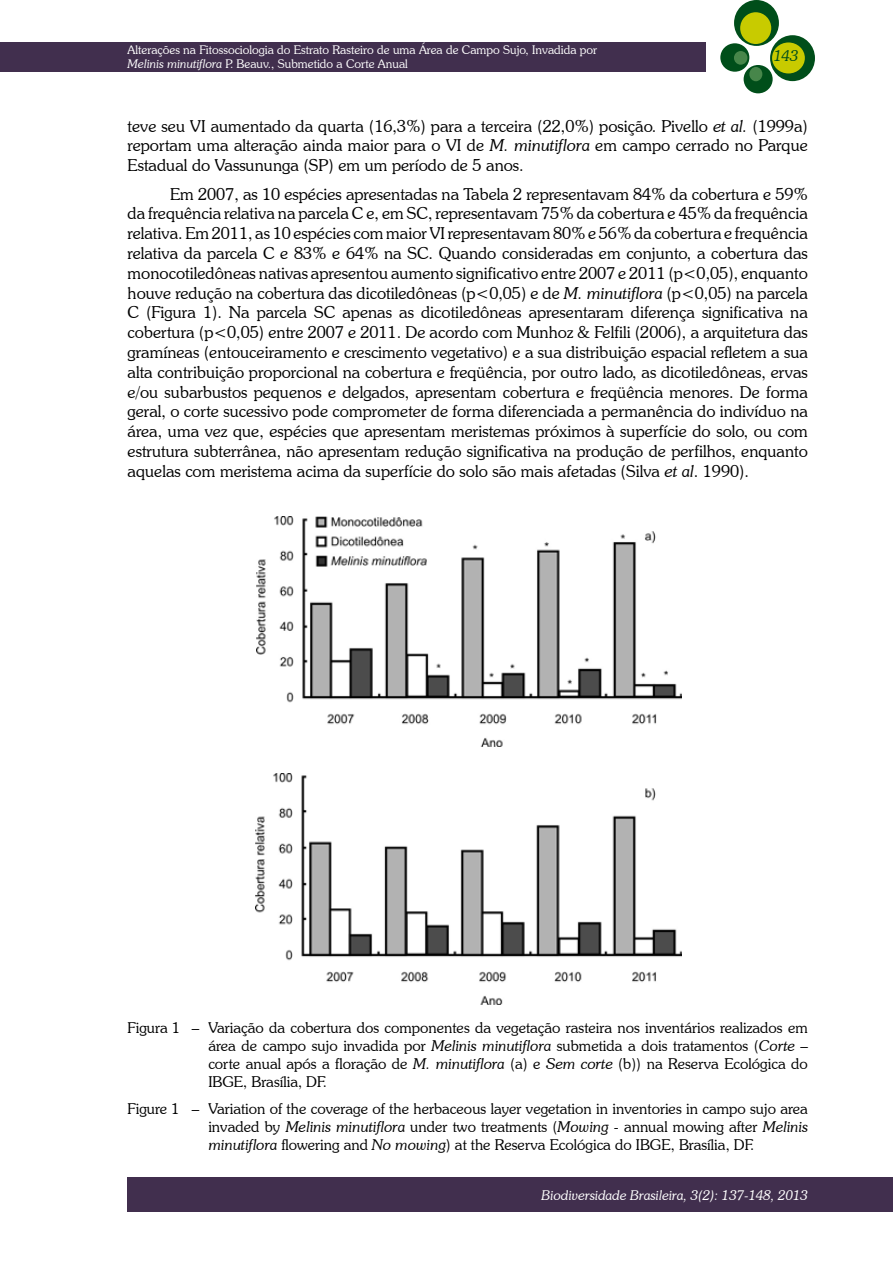
<style>
.page{position:relative;width:893px;height:1263px;background:#fff}
.page>*{position:absolute;margin:0;border:0;box-sizing:border-box;transform-origin:0 0}
.t1{font:300 16.5px/19.8px "Souvenir IT Cby BT";color:#000;text-align:justify}
.t2{font:300 15px/18px "Souvenir IT Cby BT";color:#000;text-align:justify}
.t3{font:italic 300 15px "Souvenir IT Cby BT";color:#004e1a}
.t4{font:italic 300 13.5px "Souvenir IT Cby BT";color:#fff}
.t5{font:300 12px/14.4px "Souvenir IT Cby BT";color:#fff}
.s1{font-style:italic}
</style>
<div class="page">
<div style="left:0;top:43px;width:705px;height:29px;background:#412f4e"></div>
<div style="left:734px;top:0;width:45px;height:46px;background:#004e1a;border-radius:50%"></div>
<div style="left:770px;top:35px;width:45px;height:46px;background:#004e1a;border-radius:50%"></div>
<div style="left:720px;top:43px;width:29px;height:29px;background:#004e1a;border-radius:50%"></div>
<div style="left:744px;top:65px;width:29px;height:28px;background:#004e1a;border-radius:50%"></div>
<div style="left:740px;top:12px;width:31px;height:32px;background:#c8cb00;border-radius:50%"></div>
<div style="left:772px;top:42px;width:33px;height:31px;background:#c8cb00;border-radius:50%"></div>
<div style="left:734px;top:51px;width:13px;height:14px;background:#47864a;border-radius:50%"></div>
<div style="left:749px;top:67px;width:13px;height:14px;background:#47864a;border-radius:50%"></div>
<div style="left:128px;top:1178px;width:765px;height:34px;background:#412f4e"></div>
<img style="left:256px;top:516px;width:425px;height:230px">
<img style="left:256px;top:774px;width:425px;height:230px">
<p class="t5" style="left:128px;top:42px;width:471px">Alterações na Fitossociologia do Estrato Rasteiro de uma Área de Campo Sujo, Invadida por<br><span class="s1">Melinis minutiflora</span> P. Beauv., Submetido a Corte Anual</p>
<p class="t3" style="left:774px;top:46px;width:26px">143</p>
<p class="t1" style="left:128px;top:116px;width:682px">teve seu VI aumentado da quarta (16,3%) para a terceira (22,0%) posição. Pivello <span class="s1">et al.</span> (1999a) reportam uma alteração ainda maior para o VI de <span class="s1">M. minutiflora</span> em campo cerrado no Parque Estadual do Vassununga (SP) em um período de 5 anos.</p>
<p class="t1" style="left:128px;top:184px;width:682px;text-indent:43px">Em 2007, as 10 espécies apresentadas na Tabela 2 representavam 84% da cobertura e 59% da frequência relativa na parcela C e, em SC, representavam 75% da cobertura e 45% da frequência relativa. Em 2011, as 10 espécies com maior VI representavam 80% e 56% da cobertura e frequência relativa da parcela C e 83% e 64% na SC. Quando consideradas em conjunto, a cobertura das monocotiledôneas nativas apresentou aumento significativo entre 2007 e 2011 (p&lt;0,05), enquanto houve redução na cobertura das dicotiledôneas (p&lt;0,05) e de <span class="s1">M. minutiflora</span> (p&lt;0,05) na parcela C (Figura 1). Na parcela SC apenas as dicotiledôneas apresentaram diferença significativa na cobertura (p&lt;0,05) entre 2007 e 2011. De acordo com Munhoz &amp; Felfili (2006), a arquitetura das gramíneas (entouceiramento e crescimento vegetativo) e a sua distribuição espacial refletem a sua alta contribuição proporcional na cobertura e freqüência, por outro lado, as dicotiledôneas, ervas e/ou subarbustos pequenos e delgados, apresentam cobertura e freqüência menores. De forma geral, o corte sucessivo pode comprometer de forma diferenciada a permanência do indivíduo na área, uma vez que, espécies que apresentam meristemas próximos à superfície do solo, ou com estrutura subterrânea, não apresentam redução significativa na produção de perfilhos, enquanto aquelas com meristema acima da superfície do solo são mais afetadas (Silva <span class="s1">et al</span>. 1990).</p>
<p class="t2" style="left:208px;top:1019px;width:601px;text-indent:-81px">Figura 1 – Variação da cobertura dos componentes da vegetação rasteira nos inventários realizados em área de campo sujo invadida por <span class="s1">Melinis minutiflora</span> submetida a dois tratamentos (<span class="s1">Corte</span> – corte anual após a floração de <span class="s1">M. minutiflora</span> (a) e <span class="s1">Sem corte</span> (b)) na Reserva Ecológica do IBGE, Brasília, DF.</p>
<p class="t2" style="left:208px;top:1099px;width:601px;text-indent:-81px">Figure 1 – Variation of the coverage of the herbaceous layer vegetation in inventories in campo sujo area invaded by <span class="s1">Melinis minutiflora</span> under two treatments (<span class="s1">Mowing</span> - annual mowing after <span class="s1">Melinis minutiflora</span> flowering and <span class="s1">No mowing</span>) at the Reserva Ecológica do IBGE, Brasília, DF.</p>
<p class="t4" style="left:541px;top:1187px;width:268px">Biodiversidade Brasileira, 3(2): 137-148, 2013</p>
</div>
